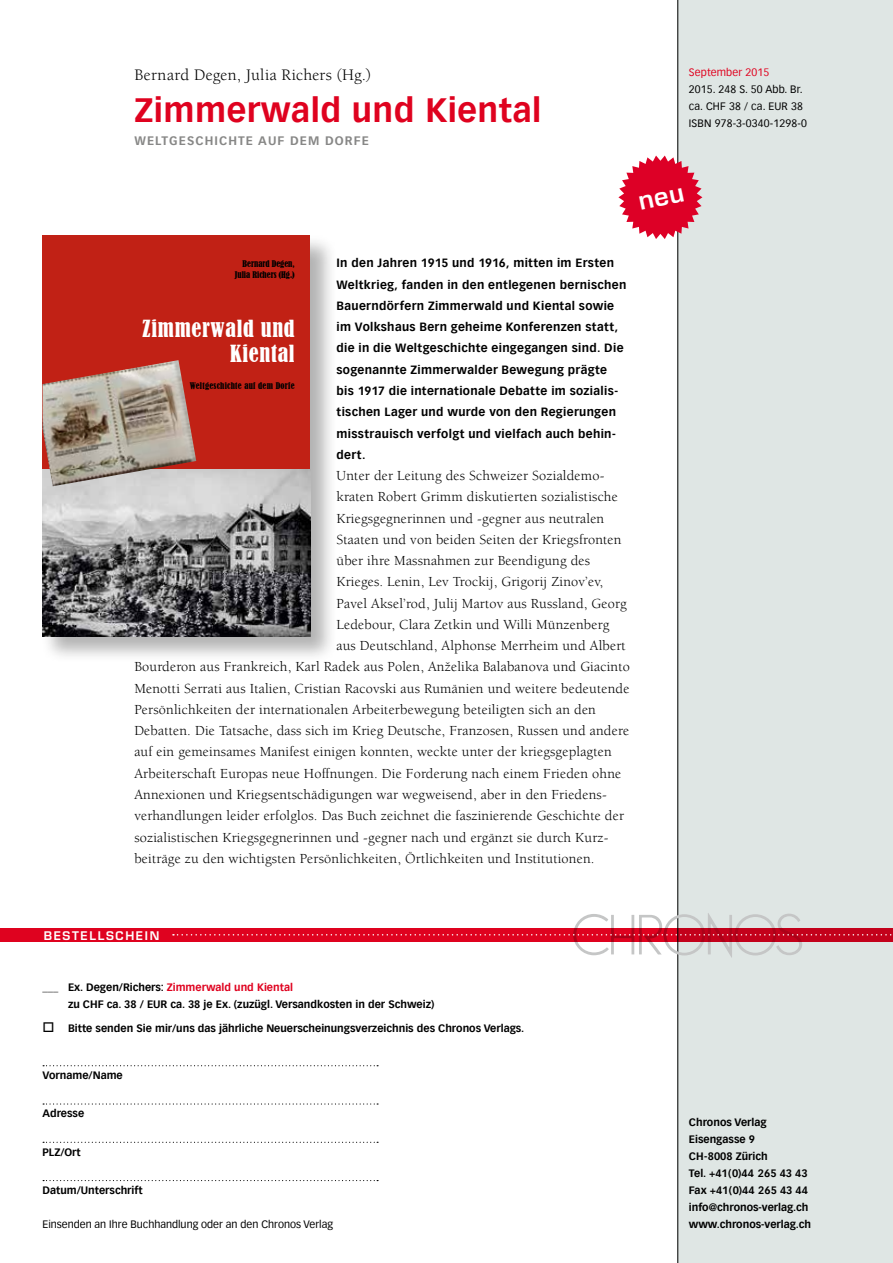
<style>
.page{position:relative;width:893px;height:1263px;background:#fff}
.page>*{position:absolute;margin:0;border:0;box-sizing:border-box;transform-origin:0 0}
.t1{font:700 33px "Vectora Com";letter-spacing:.015em;color:#df021f}
.t2{font:condensed 22.2px/25.2px "Bernard";letter-spacing:.03em;color:#fff;text-align:right}
.t3{font:16.5px "Berkeley";letter-spacing:.02em;color:#000}
.t4{font:14.25px "Berkeley";letter-spacing:.015em;color:#000}
.t5{font:700 12px "Vectora Com";letter-spacing:.09em;color:#878786}
.t6{font:700 11.7px/21.3px "Vectora Com";letter-spacing:.025em;color:#000}
.t7{font:600 11.7px "Eurostile";letter-spacing:.145em;color:#fff}
.t8{font:700 10.5px/17px "Vectora Com";color:#000}
.t9{font:10.5px/17px "Vectora Com";color:#000}
.t10{font:10.5px "Vectora Com";letter-spacing:.015em;color:#df021f}
.t11{font:condensed 8.55px/11.1px "Bernard";color:#000;text-align:right}
.t12{font:condensed 8.55px "Bernard";letter-spacing:.03em;color:#000}
.s1{color:#df021f}
</style>
<div class="page">
<div style="left:677px;top:0;width:216px;height:1263px;background:#dfe6e4"></div>
<hr style="left:677px;top:0;width:1px;height:1263px;background:#000">
<div style="left:41px;top:234px;width:296px;height:429px;background:#000;opacity:.3"></div>
<div style="left:43px;top:235px;width:267px;height:401px;background:#c12115"></div>
<img style="left:43px;top:470px;width:267px;height:166px">
<img style="left:43px;top:360px;width:153px;height:126px">
<div style="left:0;top:928px;width:893px;height:13px;background:#df021f"></div>
<svg style="left:173px;top:913px;width:720px;height:45px"></svg>
<svg style="left:43px;top:1065px;width:335px;height:1px"></svg>
<svg style="left:43px;top:1103px;width:335px;height:1px"></svg>
<svg style="left:43px;top:1142px;width:335px;height:1px"></svg>
<svg style="left:43px;top:1180px;width:335px;height:1px"></svg>
<svg style="left:618px;top:156px;width:84px;height:83px"></svg>
<p class="t3" style="left:134px;top:66px;width:238px">Bernard Degen, Julia Richers (Hg.)</p>
<h1 class="t1" style="left:134px;top:90px;width:408px">Zimmerwald und Kiental</h1>
<p class="t5" style="left:134px;top:133px;width:21px">Welt</p>
<p class="t5" style="left:169px;top:133px;width:36px">geschichte</p>
<p class="t5" style="left:258px;top:133px;width:96px">auf dem Dorfe</p>
<p class="t6" style="left:337px;top:253px;width:291px">In den Jahren 1915 und 1916, mitten im Ersten Weltkrieg, fanden in den entlegenen bernischen Bauerndörfern Zimmerwald und Kiental sowie im Volkshaus Bern geheime Konferenzen statt, die in die Weltgeschichte eingegangen sind. Die sogenannte Zimmerwalder Bewegung prägte bis 1917 die internationale Debatte im sozialis&shy;tischen Lager und wurde von den Regierungen misstrauisch verfolgt und vielfach auch behin&shy;dert.</p>
<p class="t4" style="left:337px;top:468px;width:269px">Unter der Leitung des Schweizer Sozialdemo-</p>
<p class="t4" style="left:337px;top:489px;width:283px">kraten Robert Grimm diskutierten sozialistische</p>
<p class="t4" style="left:337px;top:511px;width:269px">Kriegsgegnerinnen und -gegner aus neutralen</p>
<p class="t4" style="left:337px;top:532px;width:286px">Staaten und von beiden Seiten der Kriegsfronten</p>
<p class="t4" style="left:337px;top:553px;width:255px">über ihre Massnahmen zur Beendigung des</p>
<p class="t4" style="left:337px;top:574px;width:268px">Krieges. Lenin, Lev Trockij, Grigorij Zinov’ev,</p>
<p class="t4" style="left:337px;top:596px;width:292px">Pavel Aksel’rod, Julij Martov aus Russland, Georg</p>
<p class="t4" style="left:337px;top:617px;width:274px">Ledebour, Clara Zetkin und Willi Münzenberg</p>
<p class="t4" style="left:337px;top:638px;width:291px">aus Deutschland, Alphonse Merrheim und Albert</p>
<p class="t4" style="left:134px;top:659px;width:497px">Bourderon aus Frankreich, Karl Radek aus Polen, Anželika Balabanova und Giacinto</p>
<p class="t4" style="left:134px;top:681px;width:497px">Menotti Serrati aus Italien, Cristian Racovski aus Rumänien und weitere bedeutende</p>
<p class="t4" style="left:134px;top:702px;width:463px">Persönlichkeiten der internationalen Arbeiterbewegung beteiligten sich an den</p>
<p class="t4" style="left:134px;top:723px;width:496px">Debatten. Die Tatsache, dass sich im Krieg Deutsche, Franzosen, Russen und andere</p>
<p class="t4" style="left:134px;top:744px;width:479px">auf ein gemeinsames Manifest einigen konnten, weckte unter der kriegsgeplagten</p>
<p class="t4" style="left:134px;top:766px;width:488px">Arbeiterschaft Europas neue Hoffnungen. Die Forderung nach einem Frieden ohne</p>
<p class="t4" style="left:134px;top:787px;width:474px">Annexionen und Kriegsentschädigungen war wegweisend, aber in den Friedens-</p>
<p class="t4" style="left:134px;top:808px;width:491px">verhandlungen leider erfolglos. Das Buch zeichnet die faszinierende Geschichte der</p>
<p class="t4" style="left:134px;top:829px;width:475px">sozialistischen Kriegsgegnerinnen und -gegner nach und ergänzt sie durch Kurz-</p>
<p class="t4" style="left:134px;top:851px;width:462px">beiträge zu den wichtigsten Persönlichkeiten, Örtlichkeiten und Institutionen.</p>
<p class="t11" style="left:235px;top:258px;width:61px">Bernard Degen,<br>Julia Richers (Hg.)</p>
<h2 class="t2" style="left:142px;top:316px;width:154px">Zimmerwald und kiental</h2>
<p class="t12" style="left:190px;top:381px;width:106px">weltgeschichte auf dem Dorfe</p>
<p class="t7" style="left:44px;top:928px;width:117px">BESTELLSCHEIN</p>
<p class="t8" style="left:68px;top:979px;width:368px;text-indent:-26px">___ Ex. Degen/Richers: <span class="s1">Zimmerwald und Kiental<br></span>zu CHF ca. 38 / EUR ca. 38 je Ex. (zuzügl. Versandkosten in der Schweiz)</p>
<p class="t8" style="left:43px;top:1020px;width:483px">□ Bitte senden Sie mir/uns das jährliche Neuerscheinungsverzeichnis des Chronos Verlags.</p>
<p class="t8" style="left:43px;top:1067px;width:82px">Vorname/Name</p>
<p class="t8" style="left:43px;top:1105px;width:43px">Adresse</p>
<p class="t8" style="left:43px;top:1143px;width:40px">PLZ/Ort</p>
<p class="t8" style="left:43px;top:1182px;width:102px">Datum/Unterschrift</p>
<p class="t9" style="left:43px;top:1216px;width:292px">Einsenden an Ihre Buchhandlung oder an den Chronos Verlag</p>
<p class="t10" style="left:689px;top:66px;width:82px">September 2015</p>
<p class="t9" style="left:689px;top:81px;width:120px">2015. 248 S. 50 Abb. Br. ca. CHF 38 / ca. EUR 38<br>ISBN 978-3-0340-1298-0</p>
<p class="t8" style="left:689px;top:1113px;width:124px">Chronos Verlag<br>Eisengasse 9<br>CH-8008 Zürich<br>Tel. +41(0)44 265 43 43<br>Fax +41(0)44 265 43 44 info@chronos-verlag.ch www.chronos-verlag.ch</p>
</div>
